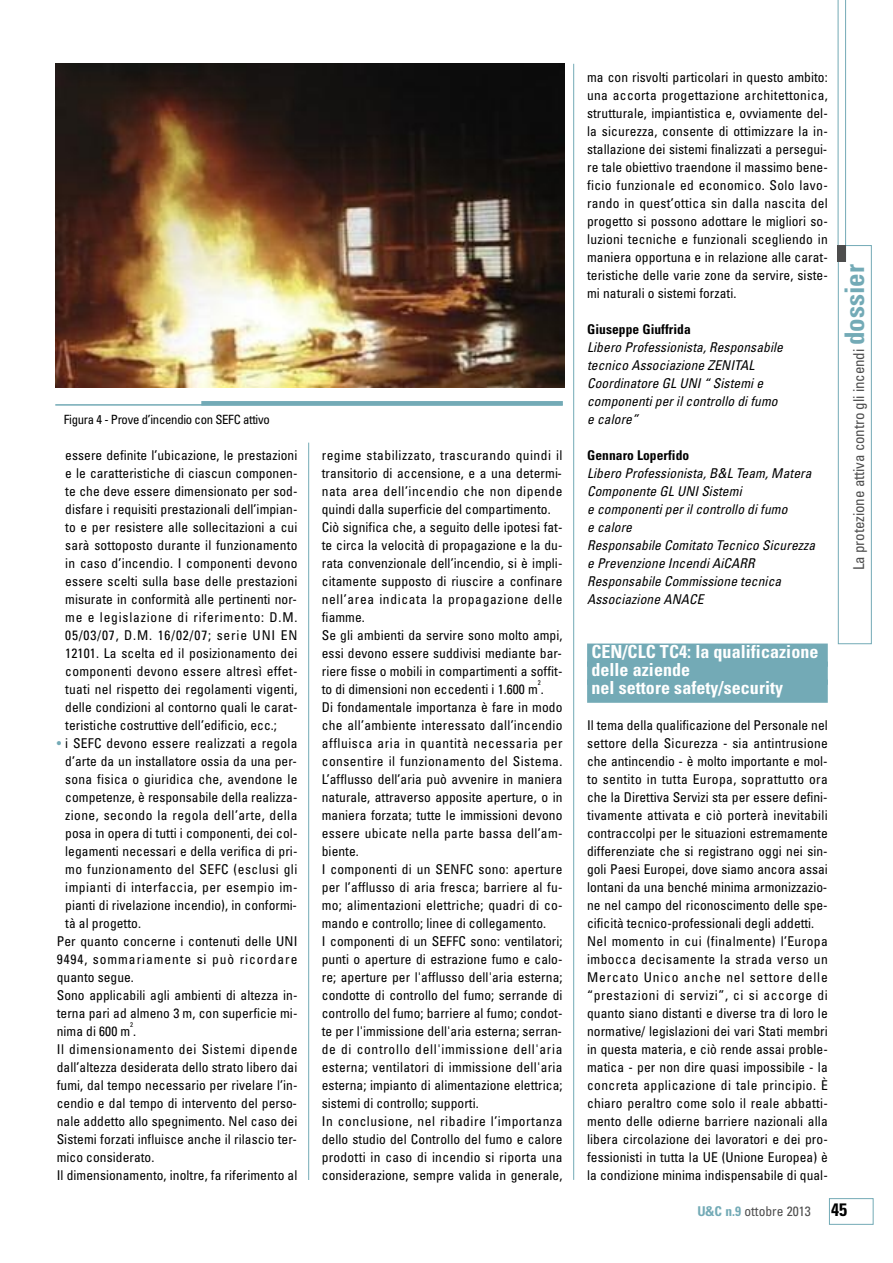
<style>
.page{position:relative;width:893px;height:1263px;background:#fff}
.page>*{position:absolute;margin:0;border:0;box-sizing:border-box;transform-origin:0 0}
.t1{font:700 condensed 18px/18px "Univers";letter-spacing:.005em;color:#fff}
.t2{font:condensed 15px "Univers";letter-spacing:-.01em;color:#4d4d4d}
.t3{font:condensed 13.5px/18px "Univers";letter-spacing:.005em;color:#000}
.t4{font:italic condensed 13.5px/18px "Univers";letter-spacing:.005em;color:#000}
.t5{font:condensed 13.5px "Univers";letter-spacing:.03em;color:#000}
.t6{font:700 condensed 13.5px "Univers";letter-spacing:.005em;color:#000}
.t7{font:condensed 13.5px "Univers";letter-spacing:.035em;color:#000}
.t8{font:condensed 13.5px "Univers";letter-spacing:.07em;color:#000}
.t9{font:condensed 13.5px "Univers";color:#4d4d4d}
.t10{font:condensed 12.75px "Univers";letter-spacing:-.02em;color:#000}
.t11{font:condensed 6.75px "Univers";color:#000}
.s1{color:#73aab6}
.s2{font-weight:700;font-size:27px;color:#73aab6}
.s3{font-weight:700;color:#73aab6}
.s4{font-weight:700;font-size:18px;color:#000}
</style>
<div class="page">
<div style="left:587px;top:643px;width:241px;height:24px;background:#73aab6"></div>
<div style="left:587px;top:661px;width:241px;height:24px;background:#73aab6"></div>
<div style="left:587px;top:679px;width:241px;height:24px;background:#73aab6"></div>
<hr style="left:573px;top:64px;width:1px;height:1116px;background:#73aab6">
<hr style="left:308px;top:443px;width:1px;height:737px;background:#73aab6">
<div style="left:838px;top:245px;width:34px;height:399px;border:1px solid #73aab6"></div>
<svg style="left:838px;top:0;width:8px;height:245px"></svg>
<div style="left:838px;top:245px;width:8px;height:17px;background:#4d4d4d"></div>
<div style="left:829px;top:1198px;width:44px;height:27px;border:1px solid #73aab6"></div>
<img style="left:55px;top:64px;width:509px;height:324px">
<hr style="left:55px;top:404px;width:508px;height:2px;background:#73aab6">
<hr style="left:201px;top:401px;width:362px;height:4px;background:#73aab6">
<p class="t10" style="left:64px;top:415px;width:208px">Figura 4 - Prove d’incendio con SEFC attivo</p>
<p class="t3" style="left:65px;top:447px;width:234px;text-align:justify">essere definite l’ubicazione, le prestazioni e le caratteristiche di ciascun componen&shy;te che deve essere dimensionato per sod&shy;disfare i requisiti prestazionali dell’impian&shy;to e per resistere alle sollecitazioni a cui sarà sottoposto durante il funzionamento in caso d’incendio. I componenti devono essere scelti sulla base delle prestazioni misurate in conformità alle pertinenti nor&shy;me e legislazione di riferimento: D.M.<br>05/03/07, D.M. 16/02/07; serie UNI EN 12101. La scelta ed il posizionamento dei componenti devono essere altresì effet&shy;tuati nel rispetto dei regolamenti vigenti, delle condizioni al contorno quali le carat&shy;teristiche costruttive dell’edificio, ecc.;</p>
<p class="t3" style="left:57px;top:735px;width:242px"><span class="s1">•</span> i SEFC devono essere realizzati a regola</p>
<p class="t3" style="left:65px;top:753px;width:233px">d’arte da un installatore ossia da una per-</p>
<p class="t3" style="left:65px;top:771px;width:234px">sona fisica o giuridica che, avendone le</p>
<p class="t3" style="left:65px;top:789px;width:234px">competenze, è responsabile della realizza-</p>
<p class="t5" style="left:65px;top:810px;width:234px">zione, secondo la regola dell’arte, della</p>
<p class="t3" style="left:65px;top:825px;width:234px">posa in opera di tutti i componenti, dei col-</p>
<p class="t3" style="left:65px;top:843px;width:234px">legamenti necessari e della verifica di pri-</p>
<p class="t7" style="left:65px;top:864px;width:234px">mo funzionamento del SEFC (esclusi gli</p>
<p class="t5" style="left:65px;top:882px;width:234px">impianti di interfaccia, per esempio im-</p>
<p class="t3" style="left:65px;top:897px;width:233px">pianti di rivelazione incendio), in conformi-</p>
<p class="t3" style="left:65px;top:915px;width:77px">tà al progetto.</p>
<p class="t3" style="left:57px;top:933px;width:242px">Per quanto concerne i contenuti delle UNI</p>
<p class="t8" style="left:57px;top:954px;width:242px">9494, sommariamente si può ricordare</p>
<p class="t3" style="left:57px;top:969px;width:79px">quanto segue.</p>
<p class="t3" style="left:57px;top:987px;width:242px">Sono applicabili agli ambienti di altezza in-</p>
<p class="t3" style="left:57px;top:1005px;width:242px">terna pari ad almeno 3 m, con superficie mi-</p>
<p class="t3" style="left:57px;top:1023px;width:81px">nima di 600 m .</p>
<p class="t11" style="left:130px;top:1022px;width:4px">2</p>
<p class="t3" style="left:57px;top:1041px;width:242px">Il dimensionamento dei Sistemi dipende dall’altezza desiderata dello strato libero dai fumi, dal tempo necessario per rivelare l’in&shy;cendio e dal tempo di intervento del perso&shy;nale addetto allo spegnimento. Nel caso dei Sistemi forzati influisce anche il rilascio ter&shy;mico considerato.<br>Il dimensionamento, inoltre, fa riferimento al</p>
<p class="t3" style="left:322px;top:447px;width:242px">regime stabilizzato, trascurando quindi il transitorio di accensione, e a una determi&shy;nata area dell’incendio che non dipende quindi dalla superficie del compartimento.<br>Ciò significa che, a seguito delle ipotesi fat&shy;te circa la velocità di propagazione e la du&shy;rata convenzionale dell’incendio, si è impli&shy;citamente supposto di riuscire a confinare nell’area indicata la propagazione delle fiamme.<br>Se gli ambienti da servire sono molto ampi, essi devono essere suddivisi mediante bar&shy;riere fisse o mobili in compartimenti a soffit&shy;to di dimensioni non eccedenti i 1.600 m .</p>
<p class="t11" style="left:538px;top:680px;width:4px">2</p>
<p class="t3" style="left:322px;top:699px;width:242px">Di fondamentale importanza è fare in modo che all’ambiente interessato dall’incendio affluisca aria in quantità necessaria per consentire il funzionamento del Sistema.<br>L’afflusso dell’aria può avvenire in maniera naturale, attraverso apposite aperture, o in maniera forzata; tutte le immissioni devono essere ubicate nella parte bassa dell’am&shy;biente.<br>I componenti di un SENFC sono: aperture per l’afflusso di aria fresca; barriere al fu&shy;mo; alimentazioni elettriche; quadri di co&shy;mando e controllo; linee di collegamento.<br>I componenti di un SEFFC sono: ventilatori; punti o aperture di estrazione fumo e calo&shy;re; aperture per l'afflusso dell'aria esterna; condotte di controllo del fumo; serrande di controllo del fumo; barriere al fumo; condot&shy;te per l'immissione dell'aria esterna; serran&shy;de di controllo dell'immissione dell'aria esterna; ventilatori di immissione dell'aria esterna; impianto di alimentazione elettrica; sistemi di controllo; supporti.<br>In conclusione, nel ribadire l’importanza dello studio del Controllo del fumo e calore prodotti in caso di incendio si riporta una considerazione, sempre valida in generale,</p>
<p class="t3" style="left:587px;top:69px;width:242px;text-align:justify">ma con risvolti particolari in questo ambito: una accorta progettazione architettonica, strutturale, impiantistica e, ovviamente del&shy;la sicurezza, consente di ottimizzare la in&shy;stallazione dei sistemi finalizzati a persegui&shy;re tale obiettivo traendone il massimo bene&shy;ficio funzionale ed economico. Solo lavo&shy;rando in quest’ottica sin dalla nascita del progetto si possono adottare le migliori so&shy;luzioni tecniche e funzionali scegliendo in maniera opportuna e in relazione alle carat&shy;teristiche delle varie zone da servire, siste&shy;mi naturali o sistemi forzati.</p>
<p class="t6" style="left:587px;top:324px;width:105px">Giuseppe Giuffrida</p>
<p class="t4" style="left:587px;top:339px;width:197px">Libero Professionista, Responsabile tecnico Associazione ZENITAL<br>Coordinatore GL UNI “ Sistemi e componenti per il controllo di fumo e calore”</p>
<p class="t6" style="left:587px;top:450px;width:104px">Gennaro Loperfido</p>
<p class="t4" style="left:587px;top:465px;width:230px">Libero Professionista, B&amp;L Team, Matera<br>Componente GL UNI Sistemi<br>e componenti per il controllo di fumo<br>e calore<br>Responsabile Comitato Tecnico Sicurezza e Prevenzione Incendi AiCARR<br>Responsabile Commissione tecnica<br>Associazione ANACE</p>
<h1 class="t1" style="left:591px;top:644px;width:229px">CEN/CLC TC4: la qualificazione delle aziende<br>nel settore safety/security</h1>
<p class="t3" style="left:587px;top:717px;width:242px">Il tema della qualificazione del Personale nel settore della Sicurezza - sia antintrusione che antincendio - è molto importante e mol&shy;to sentito in tutta Europa, soprattutto ora che la Direttiva Servizi sta per essere defini&shy;tivamente attivata e ciò porterà inevitabili contraccolpi per le situazioni estremamente differenziate che si registrano oggi nei sin&shy;goli Paesi Europei, dove siamo ancora assai lontani da una benché minima armonizzazio&shy;ne nel campo del riconoscimento delle spe&shy;cificità tecnico-professionali degli addetti.<br>Nel momento in cui (finalmente) l’Europa imbocca decisamente la strada verso un Mercato Unico anche nel settore delle “prestazioni di servizi”, ci si accorge di quanto siano distanti e diverse tra di loro le normative/ legislazioni dei vari Stati membri in questa materia, e ciò rende assai proble&shy;matica - per non dire quasi impossibile - la concreta applicazione di tale principio. È chiaro peraltro come solo il reale abbatti&shy;mento delle odierne barriere nazionali alla libera circolazione dei lavoratori e dei pro&shy;fessionisti in tutta la UE (Unione Europea) è la condizione minima indispensabile di qual-</p>
<p class="t2" style="left:853px;top:570px;width:307px;rotate:-90deg">La protezione attiva contro gli incendi <span class="s2">dossier</span></p>
<p class="t9" style="left:697px;top:1206px;width:151px"><span class="s3">U&amp;C n.9</span> ottobre 2013 <span class="s4">45</span></p>
</div>
